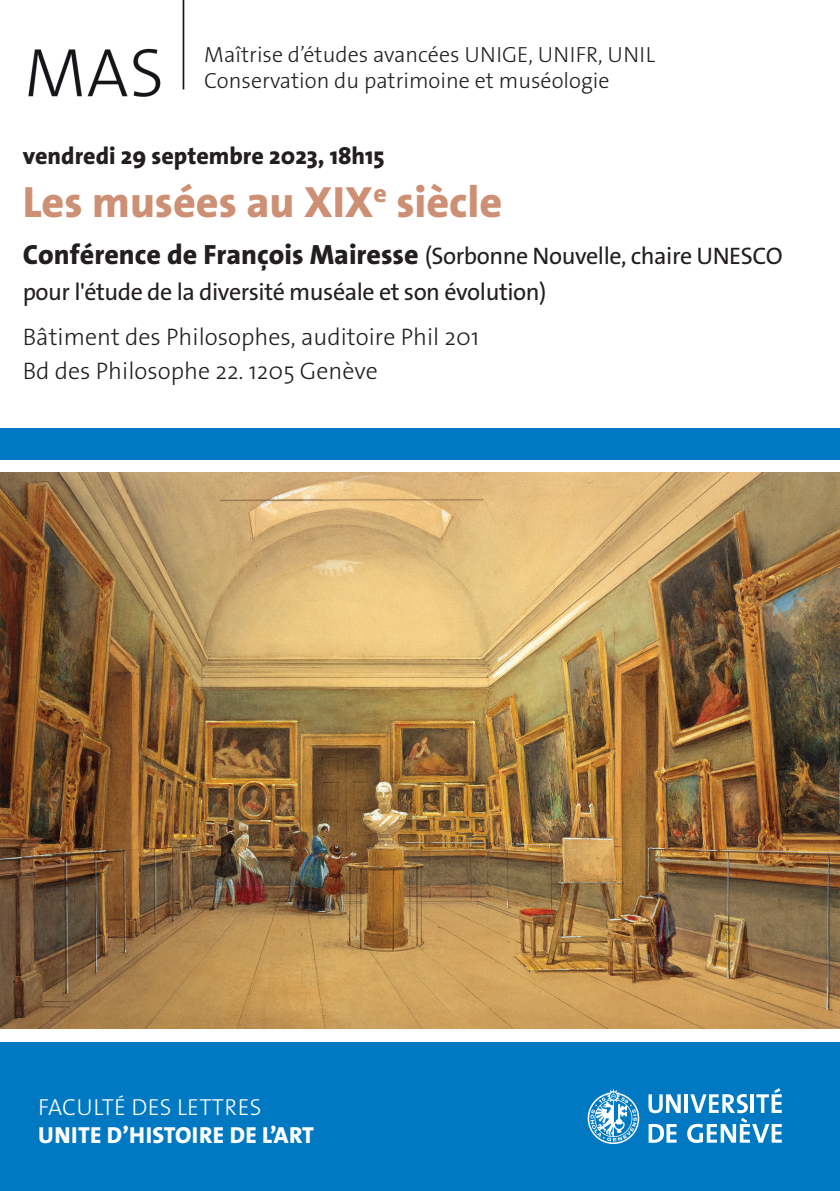
<style>
.page{position:relative;width:840px;height:1191px;background:#fff}
.page>*{position:absolute;margin:0;border:0;box-sizing:border-box;transform-origin:0 0}
.t1{font:800 44px "The Sans Os F";color:#cd9074}
.t2{font:24px/36px "The Sans Os F";letter-spacing:-.02em;color:#231f20}
.t3{font:300 24px/34px "The Sans Os F";color:#231f20}
.t4{font:800 24px "The Sans Os F";color:#231f20}
.t5{font:800 23.2px "The Sans Os F";letter-spacing:.015em;color:#fff}
.t6{font:300 23.2px "The Sans Os F";letter-spacing:.015em;color:#fff}
.t7{font:300 22px/26px "The Sans Os F";color:#231f20}
.s1{font-weight:800;font-size:28px}
</style>
<div class="page">
<div style="left:0;top:1042px;width:839px;height:149px;background:#0079c2"></div>
<svg style="left:587px;top:1089px;width:52px;height:55px"></svg>
<svg style="left:648px;top:1094px;width:32px;height:19px"></svg>
<hr style="left:684px;top:1094px;width:3px;height:19px;background:#fff">
<svg style="left:648px;top:1124px;width:28px;height:18px"></svg>
<svg style="left:687px;top:1088px;width:94px;height:55px"></svg>
<div style="left:0;top:428px;width:839px;height:31px;background:#0079c2"></div>
<img style="left:0;top:472px;width:839px;height:556px">
<img style="left:28px;top:0;width:157px;height:97px">
<p class="t7" style="left:204px;top:42px;width:452px">Maîtrise d’études avancées UNIGE, UNIFR, UNIL<br>Conservation du patrimoine et muséologie</p>
<p class="t4" style="left:23px;top:140px;width:363px">vendredi 29 septembre 2023, 18h15</p>
<h1 class="t1" style="left:23px;top:173px;width:481px">Les musées au XIX<sup>e</sup> siècle</h1>
<p class="t2" style="left:23px;top:238px;width:761px"><span class="s1">Conférence de François Mairesse</span> (Sorbonne Nouvelle, chaire UNESCO pour l'étude de la diversité muséale et son évolution)</p>
<p class="t3" style="left:23px;top:320px;width:457px">Bâtiment des Philosophes, auditoire Phil 201<br>Bd des Philosophe 22. 1205 Genève</p>
<p class="t6" style="left:38px;top:1091px;width:225px">FACULTÉ DES LETTRES</p>
<p class="t5" style="left:38px;top:1119px;width:277px">UNITE D’HISTOIRE DE L’ART</p>
</div>
